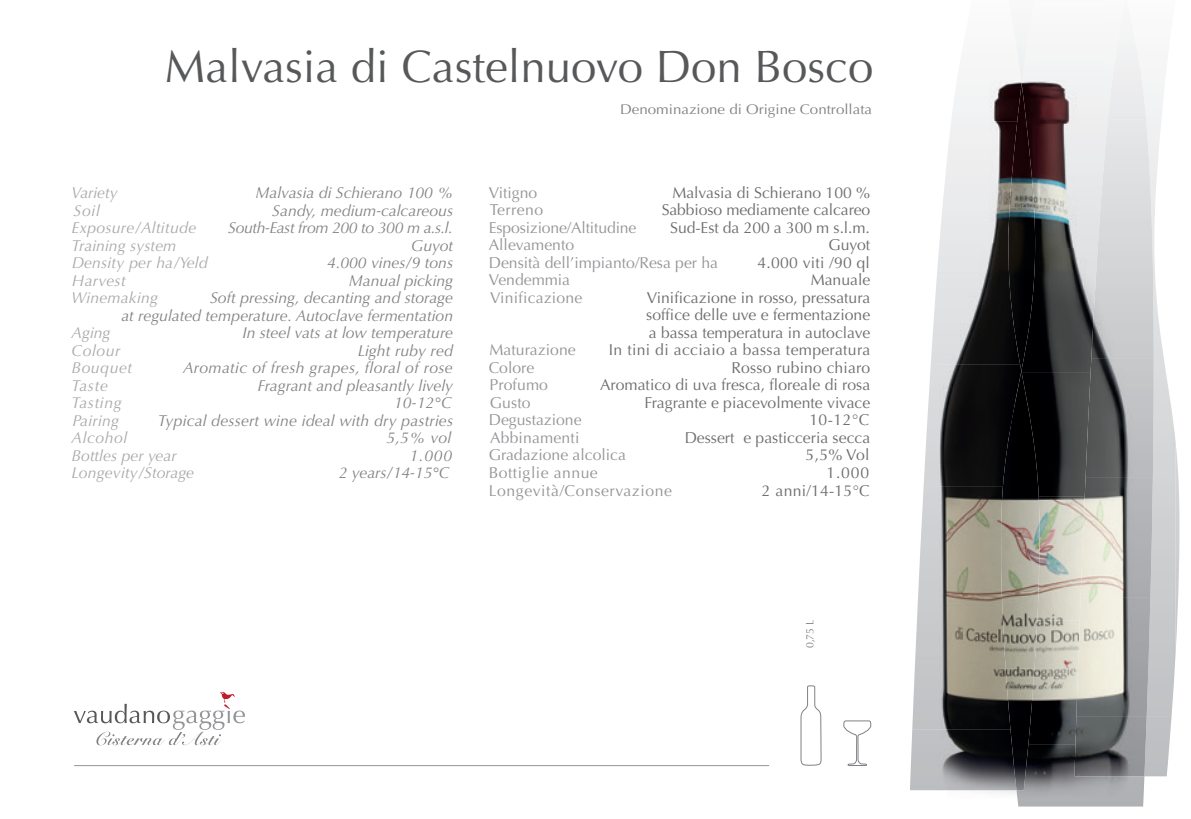
<style>
.page{position:relative;width:1191px;height:819px;background:#fff}
.page>*{position:absolute;margin:0;border:0;box-sizing:border-box;transform-origin:0 0}
.t1{font:45.5px "Optima";color:#57585a}
.t2{font:15.75px/17.5px "Optima";color:#6c6d70;text-align:justify}
.t3{font:italic 15.75px/17.5px "Optima";color:#808285;text-align:right}
.t4{font:15.75px "Optima";color:#939598}
.t5{font:italic 15.75px "Optima";letter-spacing:.015em;color:#a8a9ad}
.t6{font:italic 15.75px "Optima";letter-spacing:.02em;color:#808285}
.t7{font:15.75px "Optima";letter-spacing:.02em;color:#6c6d70}
.t8{font:italic 15.75px "Optima";letter-spacing:-.025em;color:#808285}
.t9{font:15.75px "Optima";letter-spacing:.035em;color:#939598}
.t10{font:15.75px "Optima";letter-spacing:.03em;color:#939598}
.t11{font:15.75px "Optima";letter-spacing:.025em;color:#939598}
.t12{font:italic 15.75px "Optima";letter-spacing:.04em;color:#a8a9ad}
.t13{font:italic 15.75px "Optima";letter-spacing:.035em;color:#a8a9ad}
.t14{font:14px "Optima";color:#808285;scale:1.08 1}
.t15{font:10.67px "Optima";color:#808285}
</style>
<div class="page">
<svg style="left:800px;top:685px;width:22px;height:81px"></svg>
<svg style="left:843px;top:720px;width:29px;height:46px"></svg>
<svg style="left:1175px;top:439px;width:5px;height:212px"></svg>
<hr style="left:74px;top:765px;width:695px;height:1px;background:#939598">
<svg style="left:74px;top:691px;width:171px;height:54px"></svg>
<img style="left:1017px;top:126px;width:9px;height:63px">
<img style="left:1017px;top:189px;width:9px;height:63px">
<img style="left:1020px;top:252px;width:1px;height:112px">
<img style="left:1117px;top:716px;width:55px;height:91px">
<img style="left:1021px;top:53px;width:80px;height:71px">
<img style="left:1026px;top:124px;width:72px;height:124px">
<img style="left:1021px;top:248px;width:70px;height:124px">
<img style="left:1040px;top:372px;width:45px;height:124px">
<img style="left:1040px;top:496px;width:40px;height:124px">
<img style="left:1034px;top:620px;width:42px;height:124px">
<img style="left:1016px;top:744px;width:128px;height:62px">
<img style="left:951px;top:77px;width:70px;height:44px">
<img style="left:939px;top:121px;width:78px;height:122px">
<img style="left:931px;top:243px;width:89px;height:121px">
<img style="left:923px;top:364px;width:98px;height:122px">
<img style="left:917px;top:486px;width:82px;height:121px">
<img style="left:912px;top:607px;width:93px;height:122px">
<img style="left:910px;top:729px;width:95px;height:61px">
<img style="left:1008px;top:29px;width:27px;height:55px">
<img style="left:999px;top:371px;width:41px;height:297px">
<img style="left:1005px;top:668px;width:29px;height:122px">
<img style="left:1146px;top:77px;width:19px;height:162px">
<img style="left:1153px;top:239px;width:22px;height:238px">
<img style="left:1150px;top:477px;width:25px;height:239px">
<img style="left:1146px;top:716px;width:25px;height:60px">
<img style="left:1098px;top:119px;width:54px;height:120px">
<img style="left:1091px;top:239px;width:62px;height:119px">
<img style="left:1085px;top:358px;width:68px;height:120px">
<img style="left:1080px;top:477px;width:72px;height:120px">
<img style="left:1076px;top:597px;width:74px;height:119px">
<img style="left:1074px;top:716px;width:72px;height:60px">
<h1 class="t1" style="left:165px;top:41px;width:710px">Malvasia di Castelnuovo Don Bosco</h1>
<p class="t14" style="left:620px;top:101px;width:235px">Denominazione di Origine Controllata</p>
<p class="t5" style="left:72px;top:183px;width:48px">Variety</p>
<p class="t3" style="left:255px;top:184px;width:199px">Malvasia di Schierano 100 %</p>
<p class="t5" style="left:73px;top:201px;width:28px">Soil</p>
<p class="t3" style="left:272px;top:202px;width:182px">Sandy, medium-calcareous</p>
<p class="t5" style="left:72px;top:218px;width:126px">Exposure/Altitude</p>
<p class="t8" style="left:228px;top:218px;width:226px">South-East from 200 to 300 m a.s.l.</p>
<p class="t5" style="left:72px;top:236px;width:106px">Training system</p>
<p class="t3" style="left:411px;top:237px;width:44px">Guyot</p>
<p class="t5" style="left:72px;top:253px;width:138px">Density per ha/Yeld</p>
<p class="t3" style="left:327px;top:254px;width:127px">4.000 vines/9 tons</p>
<p class="t5" style="left:72px;top:271px;width:55px">Harvest</p>
<p class="t3" style="left:349px;top:272px;width:106px">Manual picking</p>
<p class="t5" style="left:72px;top:288px;width:88px">Winemaking</p>
<p class="t3" style="left:121px;top:289px;width:333px">Soft pressing, decanting and storage<br>at regulated temperature. Autoclave fermentation</p>
<p class="t5" style="left:72px;top:323px;width:40px">Aging</p>
<p class="t3" style="left:242px;top:324px;width:212px">In steel vats at low temperature</p>
<p class="t5" style="left:72px;top:341px;width:50px">Colour</p>
<p class="t3" style="left:358px;top:342px;width:97px">Light ruby red</p>
<p class="t5" style="left:72px;top:358px;width:62px">Bouquet</p>
<p class="t6" style="left:183px;top:358px;width:271px">Aromatic of fresh grapes, floral of rose</p>
<p class="t5" style="left:72px;top:376px;width:38px">Taste</p>
<p class="t3" style="left:257px;top:377px;width:197px">Fragrant and pleasantly lively</p>
<p class="t12" style="left:72px;top:393px;width:52px">Tasting</p>
<p class="t3" style="left:394px;top:394px;width:59px">10-12°C</p>
<p class="t5" style="left:73px;top:411px;width:48px">Pairing</p>
<p class="t3" style="left:158px;top:412px;width:297px">Typical dessert wine ideal with dry pastries</p>
<p class="t13" style="left:72px;top:428px;width:57px">Alcohol</p>
<p class="t3" style="left:386px;top:429px;width:66px">5,5% vol</p>
<p class="t5" style="left:72px;top:446px;width:107px">Bottles per year</p>
<p class="t3" style="left:409px;top:447px;width:44px">1.000</p>
<p class="t5" style="left:72px;top:463px;width:124px">Longevity/Storage</p>
<p class="t3" style="left:339px;top:464px;width:112px">2 years/14-15°C</p>
<p class="t4" style="left:489px;top:183px;width:50px">Vitigno</p>
<p class="t2" style="left:672px;top:184px;width:199px">Malvasia di Schierano 100 %</p>
<p class="t11" style="left:490px;top:201px;width:55px">Terreno</p>
<p class="t2" style="left:662px;top:201px;width:210px">Sabbioso mediamente calcareo</p>
<p class="t4" style="left:489px;top:218px;width:149px">Esposizione/Altitudine</p>
<p class="t2" style="left:670px;top:219px;width:201px">Sud-Est da 200 a 300 m s.l.m.</p>
<p class="t4" style="left:489px;top:236px;width:87px">Allevamento</p>
<p class="t2" style="left:828px;top:236px;width:43px">Guyot</p>
<p class="t4" style="left:489px;top:253px;width:231px">Densità dell’impianto/Resa per ha</p>
<p class="t2" style="left:757px;top:254px;width:114px">4.000 viti /90 ql</p>
<p class="t4" style="left:489px;top:271px;width:83px">Vendemmia</p>
<p class="t2" style="left:810px;top:271px;width:61px">Manuale</p>
<p class="t4" style="left:490px;top:288px;width:94px">Vinificazione</p>
<p class="t2" style="left:646px;top:289px;width:225px">Vinificazione in rosso, pressatura soffice delle uve e fermentazione a bassa temperatura in autoclave</p>
<p class="t4" style="left:489px;top:341px;width:88px">Maturazione</p>
<p class="t7" style="left:609px;top:341px;width:263px">In tini di acciaio a bassa temperatura</p>
<p class="t4" style="left:489px;top:358px;width:47px">Colore</p>
<p class="t2" style="left:731px;top:359px;width:140px">Rosso rubino chiaro</p>
<p class="t4" style="left:489px;top:376px;width:60px">Profumo</p>
<p class="t2" style="left:600px;top:376px;width:272px">Aromatico di uva fresca, floreale di rosa</p>
<p class="t4" style="left:490px;top:393px;width:42px">Gusto</p>
<p class="t2" style="left:644px;top:394px;width:227px">Fragrante e piacevolmente vivace</p>
<p class="t4" style="left:489px;top:411px;width:94px">Degustazione</p>
<p class="t2" style="left:809px;top:411px;width:62px">10-12°C</p>
<p class="t4" style="left:490px;top:428px;width:91px">Abbinamenti</p>
<p class="t2" style="left:684px;top:429px;width:187px">Dessert e pasticceria secca</p>
<p class="t4" style="left:489px;top:446px;width:139px">Gradazione alcolica</p>
<p class="t2" style="left:805px;top:446px;width:65px">5,5% Vol</p>
<p class="t10" style="left:489px;top:463px;width:111px">Bottiglie annue</p>
<p class="t2" style="left:826px;top:464px;width:44px">1.000</p>
<p class="t9" style="left:489px;top:481px;width:185px">Longevità/Conservazione</p>
<p class="t2" style="left:762px;top:481px;width:109px">2 anni/14-15°C</p>
<p class="t15" style="left:803px;top:648px;width:30px;rotate:-90deg">0,75 L</p>
</div>
